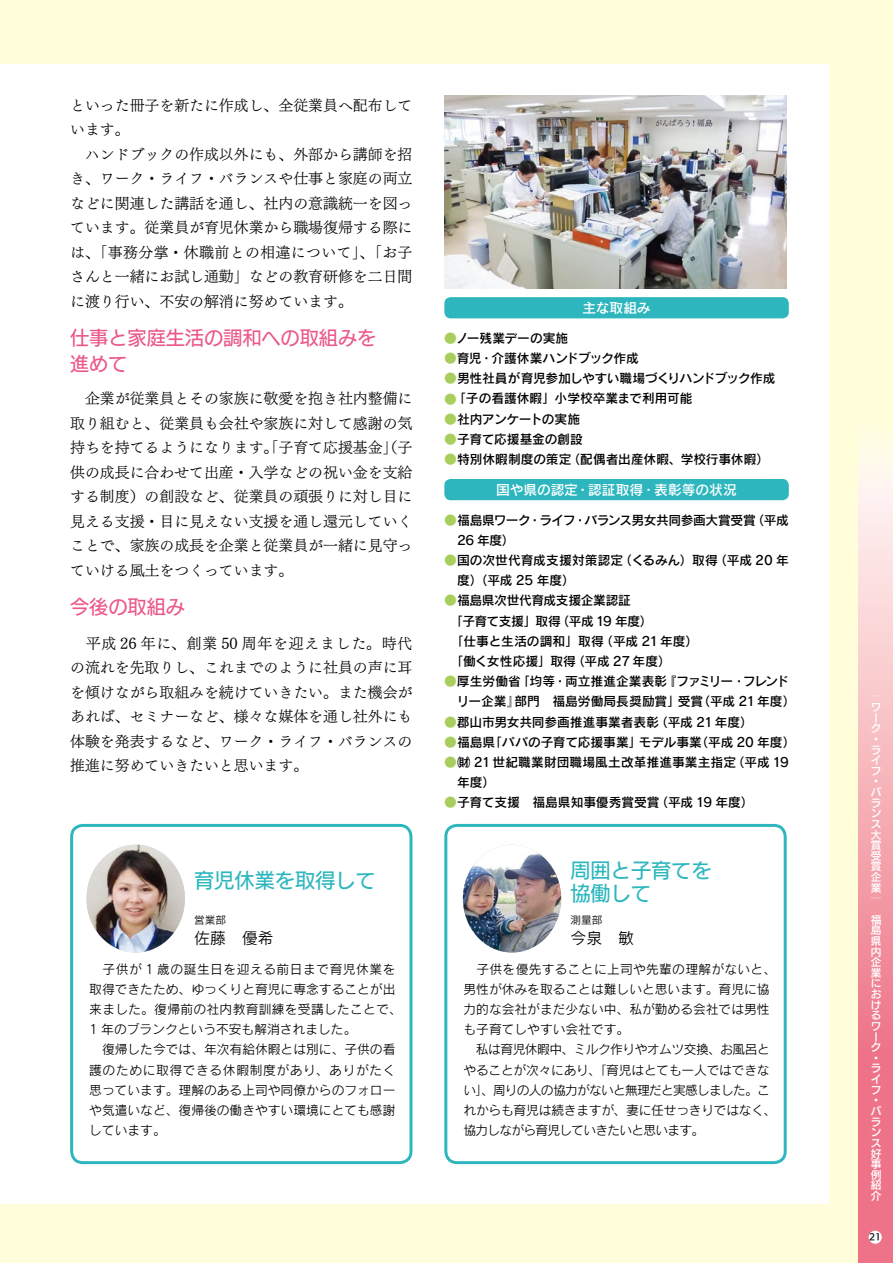
<style>
.page{position:relative;width:893px;height:1263px;background:#fffdda}
.page>*{position:absolute;margin:0;border:0;box-sizing:border-box;transform-origin:0 0}
.t1{font:20.25px/23.4px "UD Kakugo Large Pro M";color:#2db6be}
.t2{font:19.2px/26.1px "UD Kakugo Large Pro M";color:#eb5887}
.t3{font:15.9px "Rodin Pro M";color:#000}
.t4{font:14.85px/24.5px "UD Mincho Pro L";color:#000;text-align:justify}
.t5{font:13.8px "Rodin Pro DB";letter-spacing:-.01em;color:#fff}
.t6{font:12.75px/20.2px "Rodin Pro M";color:#000}
.t7{font:12.75px/20.2px "Rodin Pro DB";letter-spacing:-.01em;color:#000}
.t8{font:12.75px/20.2px "Rodin Pro DB";letter-spacing:-.035em;color:#000}
.t9{font:12.75px "Rodin Pro DB";letter-spacing:-.03em;color:#000}
.t10{font:10.65px/10.6px "UD Kakugo Large Pro DB";color:#fff}
.t11{font:10.65px "Rodin Pro M";color:#000}
.t12{font:8.55px "UD Kakugo Large Pro DB";color:#000}
.s1{color:#a8ce5c}
.s2{font-family:"UD Mincho Pro L";color:#a8ce5c}
.s3{font-family:"Tsuku Min Pr 5 R"}
</style>
<div class="page">
<img style="left:859px;top:444px;width:34px;height:819px">
<div style="left:869px;top:1231px;width:13px;height:13px;background:#fff;border-radius:50%"></div>
<div style="left:0;top:64px;width:829px;height:1139px;background:#fff"></div>
<div style="left:444px;top:297px;width:345px;height:21px;background:#2db6be;border-radius:6px"></div>
<div style="left:444px;top:479px;width:345px;height:21px;background:#2db6be;border-radius:6px"></div>
<svg style="left:444px;top:824px;width:343px;height:340px"></svg>
<svg style="left:70px;top:824px;width:342px;height:340px"></svg>
<img style="left:444px;top:96px;width:343px;height:192px">
<img style="left:87px;top:845px;width:98px;height:107px">
<img style="left:463px;top:845px;width:98px;height:107px">
<p class="t4" style="left:70px;top:93px;width:344px;text-align:left">といった冊子を新たに作成し、全従業員へ配布しています。<br>　ハンドブックの作成以外にも、外部から講師を招き、ワーク・ライフ・バランスや仕事と家庭の両立などに関連した講話を通し、社内の意識統一を図っています。従業員が育児休業から職場復帰する際には、「事務分掌・休職前との相違について」、「お子さんと一緒にお試し通勤」などの教育研修を二日間に渡り行い、不安の解消に努めています。</p>
<p class="t2" style="left:70px;top:324px;width:308px">仕事と家庭生活の調和への取組みを進めて</p>
<p class="t4" style="left:70px;top:386px;width:344px">　企業が従業員とその家族に敬愛を抱き社内整備に取り組むと、従業員も会社や家族に対して感謝の気持ちを持てるようになります。「子育て応援基金」（子供の成長に合わせて出産・入学などの祝い金を支給する制度）の創設など、従業員の頑張りに対し目に見える支援・目に見えない支援を通し還元していくことで、家族の成長を企業と従業員が一緒に見守っていける風土をつくっています。</p>
<p class="t2" style="left:70px;top:593px;width:116px">今後の取組み</p>
<p class="t4" style="left:70px;top:630px;width:344px">　平成 26 年に、創業 50 周年を迎えました。時代の流れを先取りし、これまでのように社員の声に耳を傾けながら取組みを続けていきたい。また機会があれば、セミナーなど、様々な媒体を通し社外にも体験を発表するなど、ワーク・ライフ・バランスの推進に努めていきたいと思います。</p>
<h1 class="t1" style="left:194px;top:868px;width:183px">育児休業を取得して</h1>
<p class="t11" style="left:194px;top:913px;width:33px">営業部</p>
<p class="t3" style="left:194px;top:928px;width:81px">佐藤　優希</p>
<p class="t6" style="left:89px;top:958px;width:314px">　子供が 1 歳の誕生日を迎える前日まで育児休業を取得できたため、ゆっくりと育児に専念することが出来ました。復帰前の社内教育訓練を受講したことで、<br>1 年のブランクという不安も解消されました。<br>　復帰した今では、年次有給休暇とは別に、子供の看護のために取得できる休暇制度があり、ありがたく思っています。理解のある上司や同僚からのフォローや気遣いなど、復帰後の働きやすい環境にとても感謝しています。</p>
<p class="t5" style="left:582px;top:299px;width:70px">主な取組み</p>
<p class="t7" style="left:444px;top:327px;width:126px"><span class="s1">●</span>ノー残業デーの実施</p>
<p class="t7" style="left:444px;top:348px;width:196px"><span class="s2">●</span>育児・介護休業ハンドブック作成</p>
<p class="t7" style="left:444px;top:368px;width:333px"><span class="s2">●</span>男性社員が育児参加しやすい職場づくりハンドブック作成</p>
<p class="t7" style="left:444px;top:388px;width:250px"><span class="s2">●</span>「子の看護休暇」小学校卒業まで利用可能</p>
<p class="t9" style="left:444px;top:410px;width:137px"><span class="s2">●</span>社内アンケートの実施</p>
<p class="t7" style="left:444px;top:428px;width:140px"><span class="s2">●</span>子育て応援基金の創設</p>
<p class="t7" style="left:444px;top:449px;width:326px"><span class="s2">●</span>特別休暇制度の策定（配偶者出産休暇、学校行事休暇）</p>
<p class="t5" style="left:496px;top:480px;width:242px">国や県の認定・認証取得・表彰等の状況</p>
<p class="t8" style="left:457px;top:509px;width:333px;text-indent:-13px"><span class="s2">●</span>福島県ワーク・ライフ・バランス男女共同参画大賞受賞（平成<br>26 年度）</p>
<p class="t7" style="left:457px;top:550px;width:333px;text-indent:-13px"><span class="s2">●</span>国の次世代育成支援対策認定（くるみん）取得（平成 20 年度）（平成 25 年度）</p>
<p class="t7" style="left:444px;top:590px;width:188px"><span class="s2">●</span>福島県次世代育成支援企業認証</p>
<p class="t8" style="left:444px;top:610px;width:210px">　「子育て支援」取得（平成 19 年度）</p>
<p class="t7" style="left:451px;top:630px;width:249px">「仕事と生活の調和」取得（平成 21年度）</p>
<p class="t7" style="left:444px;top:651px;width:228px">　「働く女性応援」取得（平成 27 年度）</p>
<p class="t7" style="left:457px;top:671px;width:340px;text-indent:-13px"><span class="s2">●</span>厚生労働省「均等・両立推進企業表彰『ファミリー・フレンドリー企業<span class="s3">』</span>部門　福島労働局長奨励賞」受賞（平成 21 年度）</p>
<p class="t7" style="left:444px;top:711px;width:310px"><span class="s2">●</span>郡山市男女共同参画推進事業者表彰（平成 21 年度）</p>
<p class="t7" style="left:444px;top:731px;width:353px"><span class="s2">●</span>福島県「パパの子育て応援事業」モデル事業（平成 20 年度）</p>
<p class="t7" style="left:457px;top:751px;width:333px;text-indent:-13px"><span class="s2">●</span>㈶ 21世紀職業財団職場風土改革推進事業主指定（平成 19年度）</p>
<p class="t7" style="left:444px;top:792px;width:311px"><span class="s2">●</span>子育て支援　福島県知事優秀賞受賞（平成 19 年度）</p>
<h1 class="t1" style="left:570px;top:858px;width:143px">周囲と子育てを協働して</h1>
<p class="t11" style="left:570px;top:913px;width:33px">測量部</p>
<p class="t3" style="left:570px;top:928px;width:65px">今泉　敏</p>
<p class="t6" style="left:463px;top:958px;width:314px">　子供を優先することに上司や先輩の理解がないと、男性が休みを取ることは難しいと思います。育児に協力的な会社がまだ少ない中、私が勤める会社では男性も子育てしやすい会社です。<br>　私は育児休暇中、ミルク作りやオムツ交換、お風呂とやることが次々にあり、「育児はとても一人ではできない」、周りの人の協力がないと無理だと実感しました。これからも育児は続きますが、妻に任せっきりではなく、協力しながら育児していきたいと思います。</p>
<p class="t10" style="left:871px;top:701px;width:12px">ワーク・ライフ・バランス大賞受賞企業─</p>
<p class="t10" style="left:871px;top:786px;width:12px;text-align:justify">─次世代育成支援</p>
<p class="t10" style="left:871px;top:914px;width:12px">福島県内企業におけるワーク・ライフ・バランス好事例紹介</p>
<p class="t12" style="left:869px;top:1230px;width:13px">21</p>
</div>
